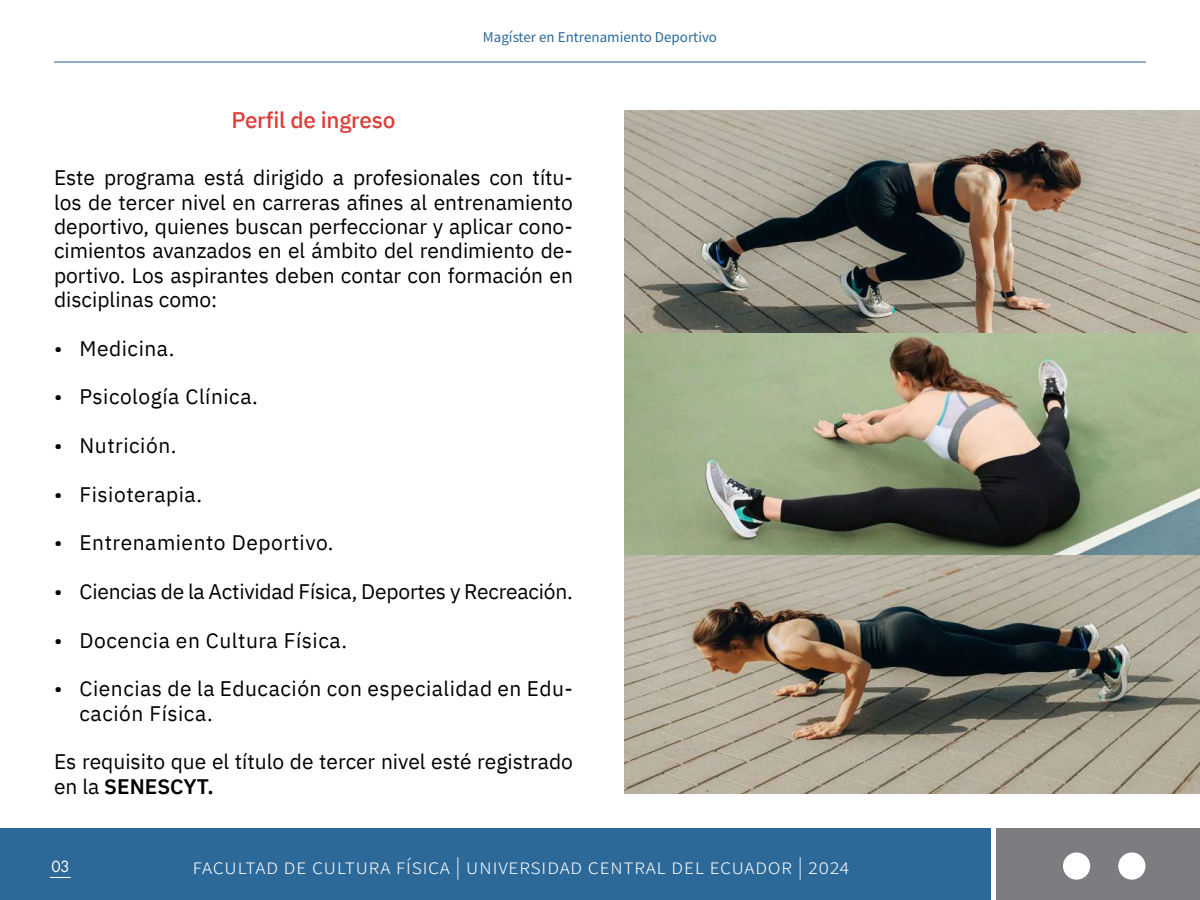
<style>
.page{position:relative;width:1200px;height:900px;background:#fff}
.page>*{position:absolute;margin:0;border:0;box-sizing:border-box;transform-origin:0 0}
.t1{font:22.5px "Source Sans Variable";letter-spacing:.02em;color:#fff}
.t2{font:500 22.5px "IBM Plex Sans";letter-spacing:-.01em;color:#dd3d39}
.t3{font:21px/24.3px "IBM Plex Sans";letter-spacing:.015em;color:#000}
.t4{font:21px "IBM Plex Sans";letter-spacing:-.01em;color:#000}
.t5{font:15px "Source Sans Variable";color:#2c6999}
.t6{font:15px "Futura LT";color:#fff}
.s1{font-weight:600}
</style>
<div class="page">
<img style="left:624px;top:332px;width:576px;height:462px">
<img style="left:624px;top:110px;width:576px;height:222px">
<div style="left:0;top:828px;width:991px;height:72px;background:#2c6999"></div>
<div style="left:996px;top:828px;width:204px;height:72px;background:#7c7c81"></div>
<hr style="left:54px;top:62px;width:1092px;height:1px;background:#2c6999">
<div style="left:1118px;top:852px;width:27px;height:28px;background:#fff;border-radius:50%"></div>
<div style="left:1063px;top:852px;width:27px;height:28px;background:#fff;border-radius:50%"></div>
<svg style="left:50px;top:877px;width:21px;height:1px"></svg>
<p class="t5" style="left:483px;top:28px;width:236px">Magíster en Entrenamiento Deportivo</p>
<p class="t2" style="left:232px;top:102px;width:165px">Perfil de ingreso</p>
<p class="t3" style="left:54px;top:164px;width:520px;text-align:justify">Este programa está dirigido a profesionales con títu&shy;los de tercer nivel en carreras afines al entrenamiento deportivo, quienes buscan perfeccionar y aplicar cono&shy;cimientos avanzados en el ámbito del rendimiento de&shy;portivo. Los aspirantes deben contar con formación en disciplinas como:</p>
<p class="t3" style="left:54px;top:334px;width:122px">• Medicina.</p>
<p class="t3" style="left:54px;top:383px;width:206px">• Psicología Clínica.</p>
<p class="t3" style="left:54px;top:432px;width:124px">• Nutrición.</p>
<p class="t3" style="left:54px;top:480px;width:150px">• Fisioterapia.</p>
<p class="t3" style="left:54px;top:529px;width:281px">• Entrenamiento Deportivo.</p>
<p class="t4" style="left:54px;top:576px;width:520px">• Ciencias de la Actividad Física, Deportes y Recreación.</p>
<p class="t3" style="left:54px;top:626px;width:295px">• Docencia en Cultura Física.</p>
<p class="t3" style="left:80px;top:675px;width:495px;text-indent:-26px">• Ciencias de la Educación con especialidad en Edu&shy;cación Física.</p>
<p class="t3" style="left:54px;top:748px;width:520px">Es requisito que el título de tercer nivel esté registrado en la <span class="s1">SENESCYT.</span></p>
<p class="t6" style="left:51px;top:857px;width:20px">03</p>
<p class="t1" style="left:192px;top:853px;width:658px">facultad de cultura física | universidad central del ecuador | 2024</p>
</div>
